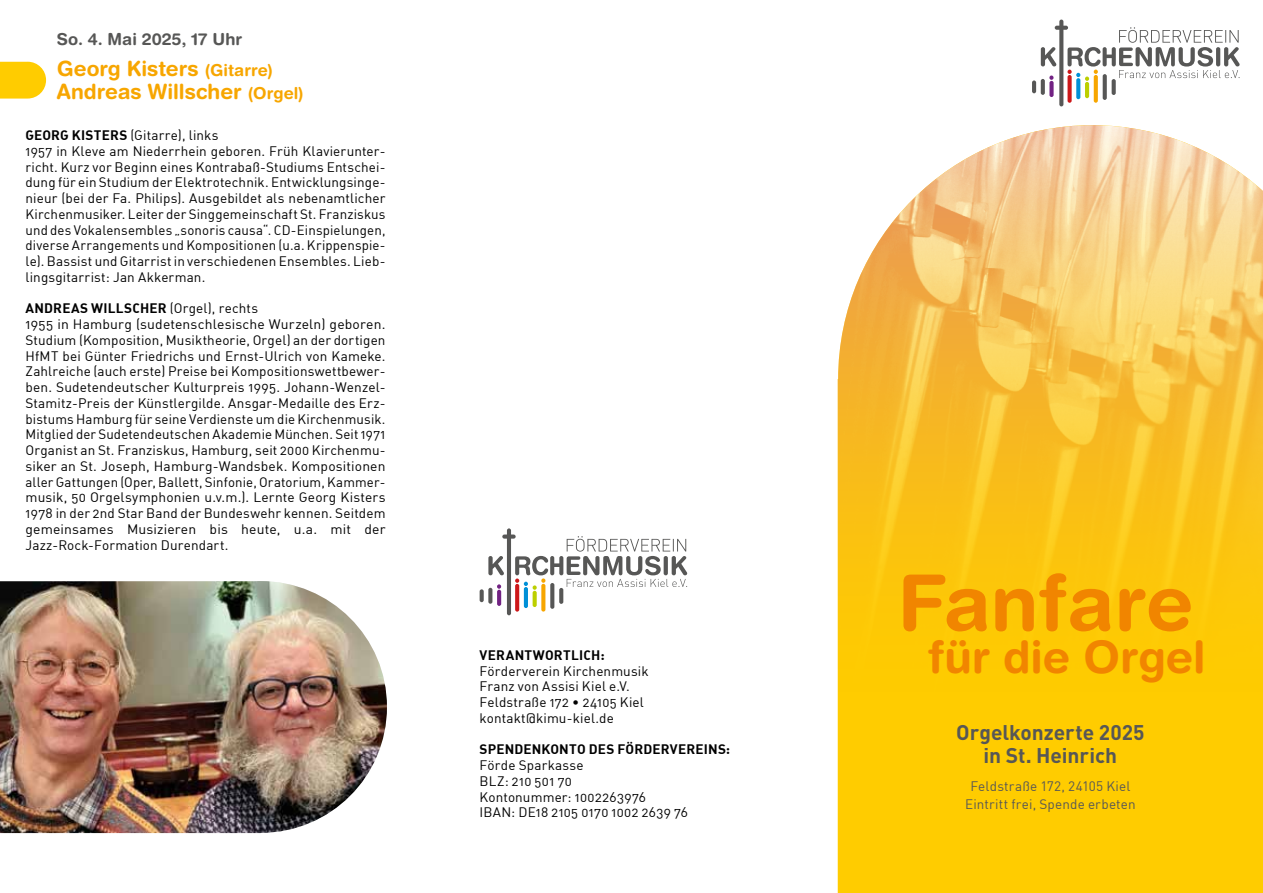
<style>
.page{position:relative;width:1263px;height:893px;background:#fff}
.page>*{position:absolute;margin:0;border:0;box-sizing:border-box;transform-origin:0 0}
.t1{font:700 77.55px "Helvetica Rounded";color:#f18500}
.t2{font:700 44.85px "Helvetica Rounded";color:#f18500}
.t3{font:700 21px/22.5px "Helvetica Rounded";color:#f7a600}
.t4{font:700 21px/22.5px "DIN";letter-spacing:-.005em;color:#575756;text-align:center}
.t5{font:700 16.5px "Helvetica Rounded";letter-spacing:.005em;color:#575756}
.t6{font:13.5px/15.8px "DIN Regular Alternate";letter-spacing:.01em;color:#000}
.t7{font:13.5px "DIN Bold Alternate";letter-spacing:.015em;color:#000}
.t8{font:13.5px/18px "DIN";letter-spacing:.01em;color:#575756;text-align:center}
.s1{font-size:16.5px}
.s2{font-family:"DIN Bold Alternate"}
.s3{font-family:"DIN Regular Alternate"}
</style>
<div class="page">
<div style="left:838px;top:701px;width:425px;height:192px;background:#fc0"></div>
<img style="left:838px;top:125px;width:425px;height:576px">
<hr style="left:1032px;top:80px;width:4px;height:13px;background:#575756;border-radius:2px">
<svg style="left:1041px;top:20px;width:198px;height:86px"></svg>
<img style="left:0;top:581px;width:387px;height:252px">
<svg style="left:0;top:62px;width:46px;height:37px;background:#ffd017"></svg>
<svg style="left:480px;top:589px;width:4px;height:13px"></svg>
<svg style="left:488px;top:528px;width:199px;height:87px"></svg>
<p class="t5" style="left:57px;top:29px;width:187px">So. 4. Mai 2025, 17 Uhr</p>
<h3 class="t3" style="left:57px;top:57px;width:248px">Georg Kisters <span class="s1">(Gitarre)<br></span>Andreas Willscher <span class="s1">(Orgel)</span></h3>
<p class="t6" style="left:26px;top:127px;width:362px"><span class="s2">GEORG KISTERS</span> (Gitarre), links<br>1957 in Kleve am Niederrhein geboren. Früh Klavierunter&shy;richt. Kurz vor Beginn eines Kontrabaß-Studiums Entschei&shy;dung für ein Studium der Elektrotechnik. Entwicklungsinge&shy;nieur (bei der Fa. Philips). Ausgebildet als nebenamtlicher Kirchenmusiker. Leiter der Singgemeinschaft St. Franziskus und des Vokalensembles „sonoris causa“. CD-Einspielungen, diverse Arrangements und Kompositionen (u.a. Krippenspie&shy;le). Bassist und Gitarrist in verschiedenen Ensembles. Lieb&shy;lingsgitarrist: Jan Akkerman.</p>
<p class="t7" style="left:26px;top:300px;width:234px">ANDREAS WILLSCHER <span class="s3">(Orgel), rechts</span></p>
<p class="t6" style="left:26px;top:316px;width:362px;text-align:justify">1955 in Hamburg (sudetenschlesische Wurzeln) geboren.<br>Studium (Komposition, Musiktheorie, Orgel) an der dortigen HfMT bei Günter Friedrichs und Ernst-Ulrich von Kameke.<br>Zahlreiche (auch erste) Preise bei Kompositionswettbewer&shy;ben. Sudetendeutscher Kulturpreis 1995. Johann-Wenzel-Stamitz-Preis der Künstlergilde. Ansgar-Medaille des Erz&shy;bistums Hamburg für seine Verdienste um die Kirchenmusik.<br>Mitglied der Sudetendeutschen Akademie München. Seit 1971<br>Organist an St. Franziskus, Hamburg, seit 2000 Kirchenmu&shy;siker an St. Joseph, Hamburg-Wandsbek. Kompositionen aller Gattungen (Oper, Ballett, Sinfonie, Oratorium, Kammer&shy;musik, 50 Orgelsymphonien u.v.m.). Lernte Georg Kisters 1978 in der 2nd Star Band der Bundeswehr kennen. Seitdem gemeinsames Musizieren bis heute, u.a. mit der Jazz-Rock-Formation Durendart.</p>
<p class="t7" style="left:480px;top:646px;width:127px">VERANTWORTLICH:</p>
<p class="t6" style="left:480px;top:663px;width:170px">Förderverein Kirchenmusik<br>Franz von Assisi Kiel e.V.<br>Feldstraße 172 • 24105 Kiel kontakt@kimu-kiel.de</p>
<p class="t7" style="left:480px;top:741px;width:252px">SPENDENKONTO DES FÖRDERVEREINS:</p>
<p class="t6" style="left:480px;top:757px;width:210px">Förde Sparkasse<br>BLZ: 210 501 70<br>Kontonummer: 1002263976<br>IBAN: DE18 2105 0170 1002 2639 76</p>
<h1 class="t1" style="left:897px;top:556px;width:298px">Fanfare</h1>
<h2 class="t2" style="left:928px;top:630px;width:279px">für die Orgel</h2>
<h3 class="t4" style="left:956px;top:721px;width:190px">Orgelkonzerte 2025 in St. Heinrich</h3>
<p class="t8" style="left:965px;top:777px;width:172px">Feldstraße 172, 24105 Kiel<br>Eintritt frei, Spende erbeten</p>
</div>
